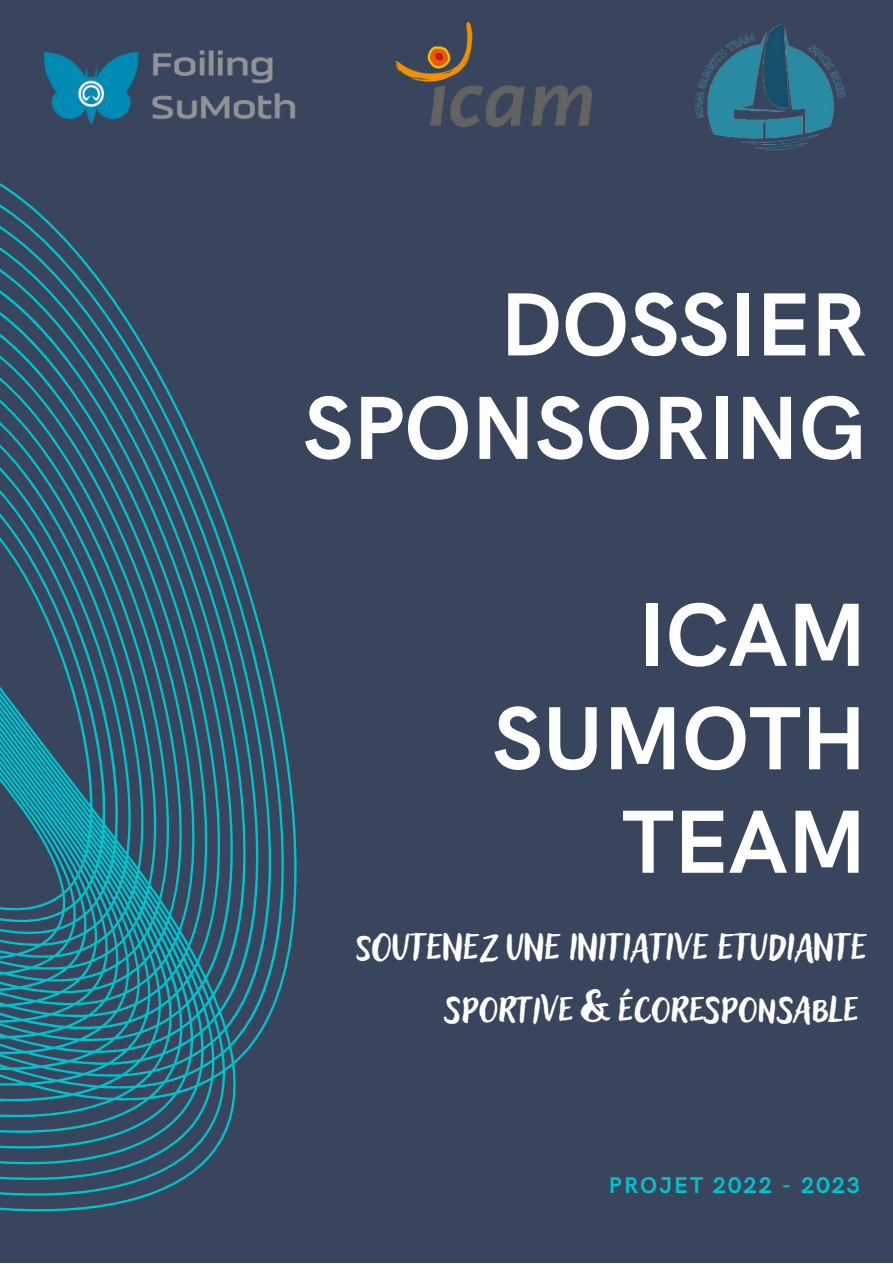
<style>
.page{position:relative;width:893px;height:1264px;background:#fff}
.page>*{position:absolute;margin:0;border:0;box-sizing:border-box;transform-origin:0 0}
.t1{font:700 89.85px/103.4px "HK Grotesk";color:#fff;text-align:right}
.t2{font:48px/61.8px "Adlery Pro Blockletter";color:#fff;text-align:right}
.t3{font:700 22.8px "HK Grotesk";letter-spacing:.09em;color:#00c2cb}
</style>
<div class="page">
<div style="left:0;top:0;width:892px;height:1262px;background:#39455d"></div>
<svg style="left:0;top:183px;width:297px;height:1029px"></svg>
<img style="left:395px;top:22px;width:197px;height:105px">
<img style="left:44px;top:50px;width:252px;height:74px">
<img style="left:695px;top:23px;width:151px;height:127px">
<h1 class="t1" style="left:303px;top:277px;width:564px">DOSSIER<br>SPONSORING</h1>
<h1 class="t1" style="left:492px;top:587px;width:375px">ICAM<br>SUMOTH<br>TEAM</h1>
<p class="t2" style="left:356px;top:911px;width:512px">SOUTENEZ UNE INITIATIVE ETUDIANTE sportive &amp; écoresponsable</p>
<p class="t3" style="left:609px;top:1172px;width:253px">PROJET 2022 - 2023</p>
</div>
